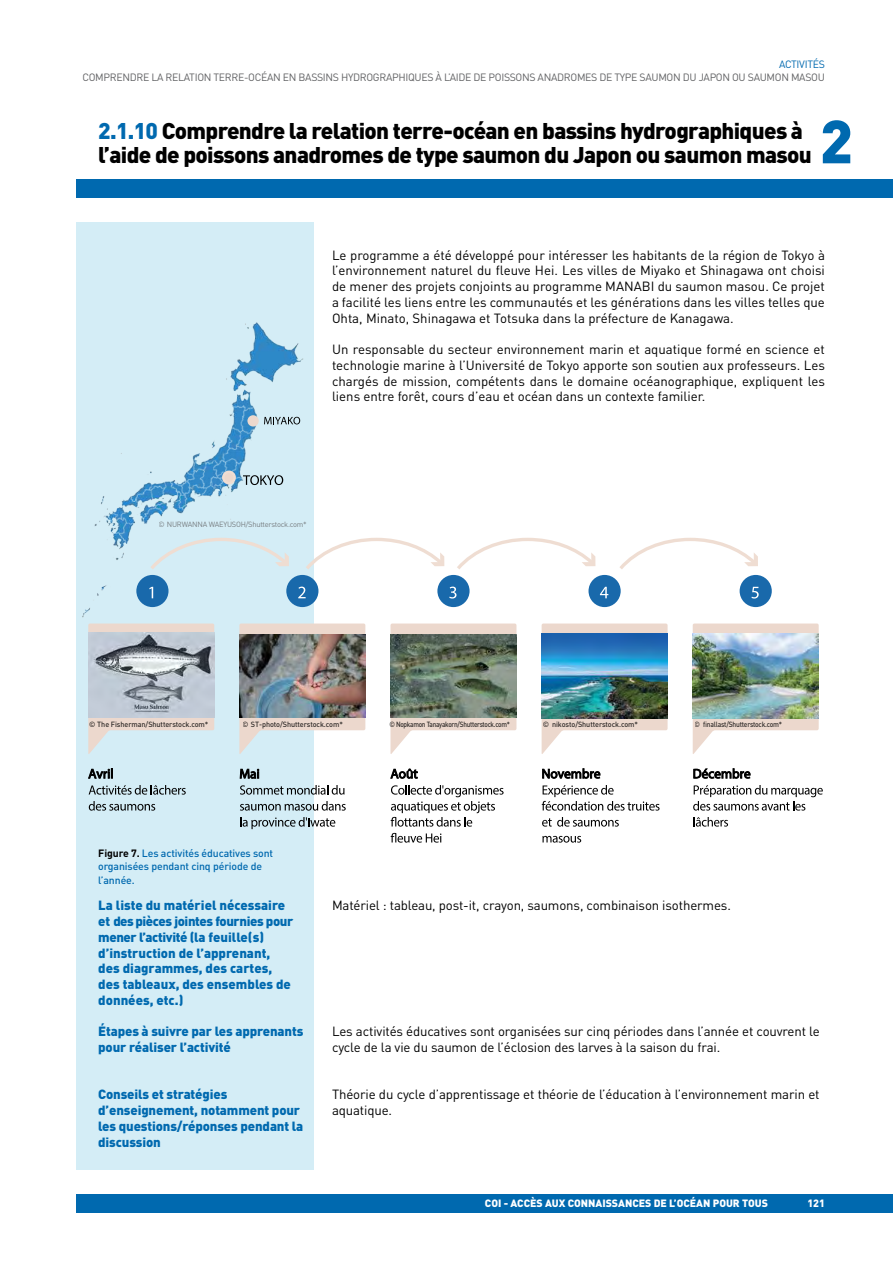
<style>
.page{position:relative;width:893px;height:1263px;background:#fff}
.page>*{position:absolute;margin:0;border:0;box-sizing:border-box;transform-origin:0 0}
.t1{font:900 60px "DINOT";color:#0069af}
.t2{font:900 22.5px/24px "DINOT";letter-spacing:-.03em;color:#000}
.t3{font:13.2px/15.8px "DINOT";letter-spacing:-.01em;color:#000;text-align:justify}
.t4{font:900 13.2px/15.8px "DINOT";letter-spacing:-.01em;color:#0069af}
.t5{font:10.5px "DINOT";letter-spacing:-.03em;color:#616264}
.t6{font:500 10.5px/13.5px "DINOT";letter-spacing:-.01em;color:#0069af}
.t7{font:900 10.5px "DINOT";color:#fff}
.t8{font:10.5px "DINOT";letter-spacing:-.03em;color:#0069af}
.t9{font:500 7.5px "DINOT";letter-spacing:-.02em;color:#000}
.t10{font:500 7.5px "DINOT";letter-spacing:-.04em;color:#000;scale:.86 1}
.t11{font:7.5px "DINOT";letter-spacing:-.03em;color:#616264}
.t12{font:500 7.5px "DINOT";letter-spacing:-.02em;color:#000;scale:.9 1}
.s1{color:#0069af}
.s2{font-weight:700;color:#000}
</style>
<div class="page">
<div style="left:77px;top:1194px;width:816px;height:18px;background:#0069af"></div>
<div style="left:77px;top:222px;width:237px;height:947px;background:#d4edf6"></div>
<div style="left:77px;top:179px;width:816px;height:19px;background:#0069af"></div>
<img style="left:82px;top:322px;width:297px;height:325px">
<svg style="left:88px;top:623px;width:126px;height:131px"></svg>
<img style="left:88px;top:632px;width:126px;height:86px">
<svg style="left:239px;top:623px;width:126px;height:131px"></svg>
<img style="left:239px;top:634px;width:126px;height:84px">
<svg style="left:390px;top:623px;width:126px;height:131px"></svg>
<img style="left:390px;top:634px;width:127px;height:84px">
<svg style="left:542px;top:623px;width:126px;height:131px"></svg>
<img style="left:542px;top:634px;width:126px;height:84px">
<svg style="left:693px;top:623px;width:126px;height:131px"></svg>
<img style="left:693px;top:634px;width:126px;height:84px">
<svg style="left:88px;top:768px;width:98px;height:27px"></svg>
<svg style="left:89px;top:801px;width:66px;height:10px"></svg>
<svg style="left:264px;top:417px;width:36px;height:7px"></svg>
<svg style="left:243px;top:475px;width:40px;height:10px"></svg>
<svg style="left:240px;top:768px;width:104px;height:27px"></svg>
<svg style="left:240px;top:801px;width:106px;height:10px"></svg>
<svg style="left:240px;top:817px;width:95px;height:12px"></svg>
<svg style="left:390px;top:768px;width:28px;height:11px"></svg>
<svg style="left:391px;top:785px;width:113px;height:42px"></svg>
<svg style="left:391px;top:833px;width:50px;height:10px"></svg>
<svg style="left:542px;top:768px;width:117px;height:43px"></svg>
<svg style="left:542px;top:817px;width:77px;height:10px"></svg>
<svg style="left:542px;top:836px;width:39px;height:7px"></svg>
<svg style="left:693px;top:768px;width:58px;height:11px"></svg>
<svg style="left:693px;top:785px;width:130px;height:26px"></svg>
<svg style="left:694px;top:817px;width:34px;height:10px"></svg>
<div style="left:136px;top:575px;width:32px;height:32px;background:#1969ab;border-radius:50%"></div>
<svg style="left:149px;top:587px;width:4px;height:11px"></svg>
<div style="left:286px;top:575px;width:32px;height:32px;background:#1969ab;border-radius:50%"></div>
<svg style="left:298px;top:587px;width:8px;height:11px"></svg>
<div style="left:437px;top:575px;width:33px;height:32px;background:#1969ab;border-radius:50%"></div>
<svg style="left:449px;top:587px;width:7px;height:11px"></svg>
<div style="left:588px;top:575px;width:33px;height:32px;background:#1969ab;border-radius:50%"></div>
<svg style="left:600px;top:587px;width:8px;height:11px"></svg>
<div style="left:740px;top:575px;width:32px;height:32px;background:#1969ab;border-radius:50%"></div>
<svg style="left:751px;top:587px;width:8px;height:11px"></svg>
<svg style="left:306px;top:538px;width:138px;height:31px"></svg>
<svg style="left:150px;top:538px;width:139px;height:31px"></svg>
<svg style="left:457px;top:538px;width:138px;height:31px"></svg>
<svg style="left:619px;top:538px;width:139px;height:31px"></svg>
<div style="left:247px;top:415px;width:12px;height:11px;background:#ecd8cd;border-radius:50%"></div>
<svg style="left:222px;top:471px;width:14px;height:13px"></svg>
<p class="t8" style="left:779px;top:57px;width:47px">ACTIVITÉS</p>
<p class="t5" style="left:82px;top:71px;width:744px">COMPRENDRE LA RELATION TERRE-OCÉAN EN BASSINS HYDROGRAPHIQUES À L’AIDE DE POISSONS ANADROMES DE TYPE SAUMON DU JAPON OU SAUMON MASOU</p>
<h1 class="t1" style="left:820px;top:101px;width:35px">2</h1>
<h2 class="t2" style="left:98px;top:118px;width:715px"><span class="s1">2.1.10</span> Comprendre la relation terre-océan en bassins hydrographiques à l’aide de poissons anadromes de type saumon du Japon ou saumon masou</h2>
<p class="t3" style="left:332px;top:247px;width:494px">Le programme a été développé pour intéresser les habitants de la région de Tokyo à l’environnement naturel du fleuve Hei. Les villes de Miyako et Shinagawa ont choisi de mener des projets conjoints au programme MANABI du saumon masou. Ce projet a facilité les liens entre les communautés et les générations dans les villes telles que Ohta, Minato, Shinagawa et Totsuka dans la préfecture de Kanagawa.</p>
<p class="t3" style="left:332px;top:341px;width:494px">Un responsable du secteur environnement marin et aquatique formé en science et technologie marine à l’Université de Tokyo apporte son soutien aux professeurs. Les chargés de mission, compétents dans le domaine océanographique, expliquent les liens entre forêt, cours d’eau et océan dans un contexte familier.</p>
<p class="t11" style="left:159px;top:519px;width:150px">© NURWANNA WAEYUSOH/Shutterstock.com*</p>
<p class="t9" style="left:89px;top:719px;width:121px">© The Fisherman/Shutterstock.com*</p>
<p class="t9" style="left:243px;top:719px;width:101px">© ST-photo/Shutterstock.com*</p>
<p class="t10" style="left:389px;top:719px;width:142px">© Nopkamon Tanayakorn/Shutterstock.com*</p>
<p class="t9" style="left:542px;top:719px;width:97px">© nikosto/Shutterstock.com*</p>
<p class="t12" style="left:695px;top:719px;width:99px">© finallast/Shutterstock.com*</p>
<p class="t6" style="left:98px;top:846px;width:176px"><span class="s2">Figure 7.</span> Les activités éducatives sont organisées pendant cinq période de l’année.</p>
<p class="t4" style="left:98px;top:897px;width:197px">La liste du matériel nécessaire et des pièces jointes fournies pour mener l’activité (la feuille(s) d’instruction de l’apprenant, des diagrammes, des cartes, des tableaux, des ensembles de données, etc.)</p>
<p class="t4" style="left:98px;top:1023px;width:207px">Étapes à suivre par les apprenants pour réaliser l’activité</p>
<p class="t4" style="left:98px;top:1086px;width:207px">Conseils et stratégies d’enseignement, notamment pour les questions/réponses pendant la discussion</p>
<p class="t3" style="left:332px;top:897px;width:400px">Matériel : tableau, post-it, crayon, saumons, combinaison isothermes.</p>
<p class="t3" style="left:332px;top:1023px;width:489px">Les activités éducatives sont organisées sur cinq périodes dans l’année et couvrent le cycle de la vie du saumon de l’éclosion des larves à la saison du frai.</p>
<p class="t3" style="left:332px;top:1086px;width:489px">Théorie du cycle d’apprentissage et théorie de l’éducation à l’environnement marin et aquatique.</p>
<p class="t7" style="left:485px;top:1196px;width:285px">COI - ACCÈS AUX CONNAISSANCES DE L’OCÉAN POUR TOUS</p>
<p class="t7" style="left:807px;top:1196px;width:19px">121</p>
</div>
